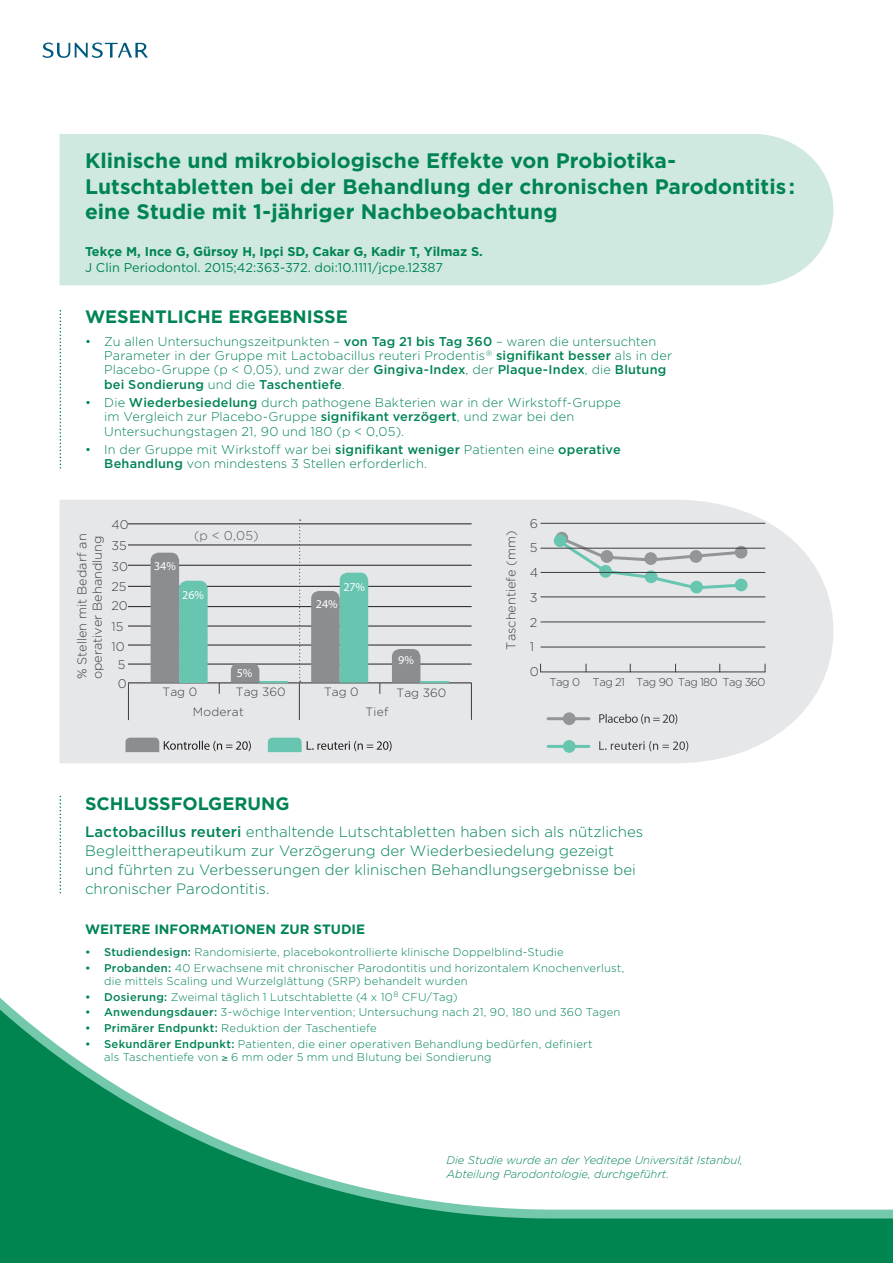
<style>
.page{position:relative;width:893px;height:1263px;background:#fff}
.page>*{position:absolute;margin:0;border:0;box-sizing:border-box;transform-origin:0 0}
.t1{font:700 21px/25.5px "Gotham HTF";letter-spacing:.005em;color:#008453}
.t2{font:700 18px "Gotham HTF";color:#008453}
.t3{font:300 15px/18.8px "Gotham HTF";letter-spacing:.005em;color:#008453}
.t4{font:700 13.5px "Gotham HTF";color:#008453}
.t5{font:300 12.75px/14.2px "Gotham HTF";letter-spacing:.015em;color:#008453}
.t6{font:300 12.75px/24.8px "Gotham HTF";color:#3e3e3f}
.t7{font:12.75px "Gotham HTF";color:#008453}
.t8{font:700 12.75px "Gotham HTF";color:#008453}
.t9{font:300 12.75px "Gotham HTF";color:#57585a}
.t10{font:300 12.6px/19.5px "Gotham HTF";color:#3e3e3f}
.t11{font:300 12px "Gotham HTF";color:#3e3e3f}
.t12{font:12px "Myriad Pro";color:#fff}
.t13{font:300 12px "Gotham HTF";letter-spacing:.02em;color:#3e3e3f}
.t14{font:300 11.25px/13.5px "Gotham HTF";letter-spacing:.02em;color:#008453}
.t15{font:italic 300 11.25px/13.5px "Gotham";color:#008453}
.t16{font:300 11.25px "Gotham HTF";letter-spacing:-.05em;color:#3e3e3f}
.s1{font-weight:500}
</style>
<div class="page">
<div style="left:0;top:54px;width:893px;height:1209px;background:#008551"></div>
<div style="left:0;top:54px;width:893px;height:1165px;background:#fff"></div>
<svg style="left:60px;top:311px;width:1px;height:158px"></svg>
<svg style="left:60px;top:796px;width:1px;height:98px"></svg>
<div style="left:60px;top:134px;width:774px;height:152px;background:#cfe9e0"></div>
<svg style="left:43px;top:42px;width:105px;height:16px"></svg>
<svg style="left:60px;top:500px;width:775px;height:265px;background:#e5e6e8"></svg>
<hr style="left:128px;top:606px;width:344px;height:1px;background:#231f20">
<hr style="left:128px;top:626px;width:344px;height:1px;background:#231f20">
<hr style="left:128px;top:645px;width:344px;height:1px;background:#231f20">
<hr style="left:128px;top:664px;width:344px;height:1px;background:#231f20">
<hr style="left:128px;top:683px;width:344px;height:1px;background:#231f20">
<hr style="left:128px;top:586px;width:344px;height:1px;background:#231f20">
<hr style="left:128px;top:565px;width:344px;height:1px;background:#231f20">
<hr style="left:128px;top:545px;width:344px;height:1px;background:#231f20">
<hr style="left:128px;top:524px;width:344px;height:1px;background:#231f20">
<svg style="left:231px;top:663px;width:57px;height:20px"></svg>
<svg style="left:311px;top:573px;width:57px;height:110px;background:#81afa7"></svg>
<svg style="left:151px;top:553px;width:57px;height:130px;background:#87aca6"></svg>
<svg style="left:392px;top:649px;width:57px;height:34px;background:#b3b7b9"></svg>
<hr style="left:471px;top:683px;width:1px;height:37px;background:#3e3e3f">
<hr style="left:299px;top:683px;width:1px;height:37px;background:#3e3e3f">
<hr style="left:128px;top:683px;width:1px;height:37px;background:#3e3e3f">
<svg style="left:126px;top:738px;width:125px;height:14px;background:#b7b7b9"></svg>
<svg style="left:268px;top:738px;width:124px;height:14px;background:#afc8c4"></svg>
<svg style="left:599px;top:714px;width:78px;height:10px"></svg>
<svg style="left:599px;top:741px;width:89px;height:10px"></svg>
<div style="left:563px;top:712px;width:13px;height:13px;background:#939598;border-radius:50%"></div>
<hr style="left:548px;top:717px;width:41px;height:3px;background:#939598">
<div style="left:563px;top:740px;width:13px;height:13px;background:#67c5b0;border-radius:50%"></div>
<hr style="left:548px;top:745px;width:41px;height:3px;background:#67c5b0">
<div style="left:555px;top:532px;width:13px;height:12px;background:#939598;border-radius:50%"></div>
<svg style="left:735px;top:546px;width:12px;height:13px"></svg>
<div style="left:554px;top:534px;width:12px;height:13px;background:#67c5b0;border-radius:50%"></div>
<div style="left:690px;top:581px;width:13px;height:12px;background:#67c5b0;border-radius:50%"></div>
<svg style="left:558px;top:535px;width:186px;height:56px;background:#d3dcdc"></svg>
<hr style="left:541px;top:548px;width:224px;height:1px;background:#3e3e3f">
<hr style="left:541px;top:572px;width:224px;height:1px;background:#3e3e3f">
<hr style="left:541px;top:597px;width:224px;height:1px;background:#3e3e3f">
<hr style="left:541px;top:622px;width:224px;height:1px;background:#3e3e3f">
<hr style="left:541px;top:647px;width:224px;height:1px;background:#3e3e3f">
<hr style="left:541px;top:672px;width:224px;height:1px;background:#3e3e3f">
<hr style="left:541px;top:523px;width:224px;height:1px;background:#3e3e3f">
<div style="left:644px;top:552px;width:13px;height:13px;background:#939598;border-radius:50%"></div>
<div style="left:735px;top:579px;width:13px;height:12px;background:#67c5b0;border-radius:50%"></div>
<svg style="left:299px;top:520px;width:2px;height:162px"></svg>
<h1 class="t1" style="left:85px;top:148px;width:712px">Klinische und mikrobiologische Effekte von Probiotika-<br>Lutschtabletten bei der Behandlung der chronischen Parodontitis : eine Studie mit 1-jähriger Nachbeobachtung</h1>
<p class="t8" style="left:85px;top:244px;width:399px">Tekçe M, Ince G, Gürsoy H, Ipçi SD, Cakar G, Kadir T, Yilmaz S.</p>
<p class="t7" style="left:85px;top:260px;width:360px">J Clin Periodontol. 2015;42:363-372. doi:10.1111/jcpe.12387</p>
<h2 class="t2" style="left:85px;top:306px;width:264px">WESENTLICHE ERGEBNISSE</h2>
<p class="t5" style="left:104px;top:334px;width:569px;text-indent:-19px">• Zu allen Untersuchungszeitpunkten – <span class="s1">von Tag 21 bis Tag 360</span> – waren die untersuchten Parameter in der Gruppe mit Lactobacillus reuteri Prodentis<sup>®</sup> <span class="s1">signifikant besser</span> als in der Placebo-Gruppe (p &lt; 0,05), und zwar der <span class="s1">Gingiva-Index</span>, der <span class="s1">Plaque-Index</span>, die <span class="s1">Blutung bei Sondierung</span> und die <span class="s1">Taschentiefe</span>.</p>
<p class="t5" style="left:104px;top:395px;width:518px;text-indent:-19px">• Die <span class="s1">Wiederbesiedelung</span> durch pathogene Bakterien war in der Wirkstoff-Gruppe im Vergleich zur Placebo-Gruppe <span class="s1">signifikant verzögert</span>, und zwar bei den<br>Untersuchungstagen 21, 90 und 180 (p &lt; 0,05).</p>
<p class="t5" style="left:104px;top:442px;width:518px;text-indent:-19px">• In der Gruppe mit Wirkstoff war bei <span class="s1">signifikant weniger</span> Patienten eine <span class="s1">operative<br>Behandlung</span> von mindestens 3 Stellen erforderlich.</p>
<p class="t10" style="left:112px;top:514px;width:19px;line-height:21px">40<br>35<br>30</p>
<p class="t10" style="left:112px;top:576px;width:18px">25<br>20</p>
<p class="t10" style="left:112px;top:617px;width:15px">15<br>10</p>
<p class="t10" style="left:118px;top:654px;width:10px">5<br>0</p>
<p class="t6" style="left:74px;top:679px;width:147px;line-height:15.3px;rotate:-90deg">% Stellen mit Bedarf an operativer Behandlung</p>
<p class="t12" style="left:154px;top:559px;width:23px">34%</p>
<p class="t9" style="left:194px;top:528px;width:66px">(p &lt; 0,05)</p>
<p class="t12" style="left:182px;top:588px;width:23px">26%</p>
<p class="t12" style="left:237px;top:666px;width:17px">5%</p>
<p class="t12" style="left:343px;top:579px;width:23px">27%</p>
<p class="t12" style="left:316px;top:596px;width:23px">24%</p>
<p class="t12" style="left:398px;top:652px;width:17px">9%</p>
<p class="t11" style="left:163px;top:685px;width:36px">Tag 0</p>
<p class="t11" style="left:236px;top:685px;width:51px">Tag 360</p>
<p class="t11" style="left:324px;top:685px;width:36px">Tag 0</p>
<p class="t11" style="left:397px;top:687px;width:51px">Tag 360</p>
<p class="t13" style="left:193px;top:705px;width:52px">Moderat</p>
<p class="t11" style="left:366px;top:705px;width:24px">Tief</p>
<p class="t6" style="left:499px;top:649px;width:120px;rotate:-90deg">Taschentiefe (mm)</p>
<p class="t6" style="left:530px;top:510px;width:11px">6<br>5<br>4<br>3<br>2<br>1<br>0</p>
<p class="t16" style="left:549px;top:676px;width:218px">Tag 0 Tag 21 Tag 90 Tag 180 Tag 360</p>
<h2 class="t2" style="left:85px;top:793px;width:206px">SCHLUSSFOLGERUNG</h2>
<p class="t3" style="left:85px;top:822px;width:560px"><span class="s1">Lactobacillus reuteri</span> enthaltende Lutschtabletten haben sich als nützliches Begleittherapeutikum zur Verzögerung der Wiederbesiedelung gezeigt und führten zu Verbesserungen der klinischen Behandlungsergebnisse bei chronischer Parodontitis.</p>
<p class="t4" style="left:85px;top:921px;width:282px">WEITERE INFORMATIONEN ZUR STUDIE</p>
<p class="t14" style="left:85px;top:945px;width:480px"><span class="s1">• Studiendesign:</span> Randomisierte, placebokontrollierte klinische Doppelblind-Studie</p>
<p class="t14" style="left:104px;top:961px;width:522px;text-indent:-19px"><span class="s1">• Probanden:</span> 40 Erwachsene mit chronischer Parodontitis und horizontalem Knochenverlust, die mittels Scaling und Wurzelglättung (SRP) behandelt wurden</p>
<p class="t14" style="left:85px;top:990px;width:374px"><span class="s1">• Dosierung:</span> Zweimal täglich 1 Lutschtablette (4 x 10<sup>8</sup> CFU/Tag)</p>
<p class="t14" style="left:85px;top:1005px;width:537px"><span class="s1">• Anwendungsdauer:</span> 3-wöchige Intervention; Untersuchung nach 21, 90, 180 und 360 Tagen</p>
<p class="t14" style="left:85px;top:1021px;width:293px"><span class="s1">• Primärer Endpunkt:</span> Reduktion der Taschentiefe</p>
<p class="t14" style="left:104px;top:1037px;width:490px;text-indent:-19px"><span class="s1">• Sekundärer Endpunkt:</span> Patienten, die einer operativen Behandlung bedürfen, definiert als Taschentiefe von ≥ 6 mm oder 5 mm und Blutung bei Sondierung</p>
<p class="t15" style="left:446px;top:1153px;width:298px">Die Studie wurde an der Yeditepe Universität Istanbul,<br>Abteilung Parodontologie, durchgeführt.</p>
</div>
